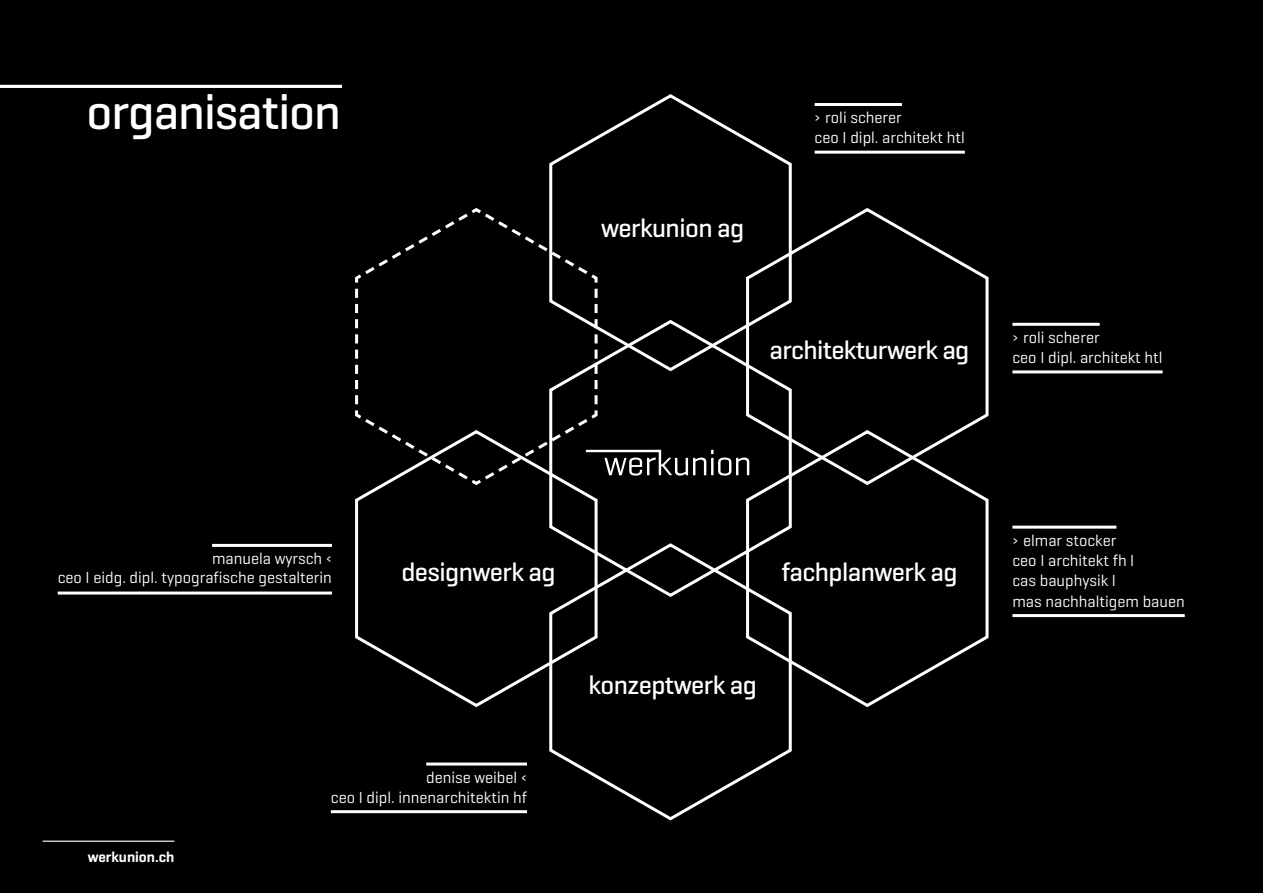
<style>
.page{position:relative;width:1263px;height:893px;background:#000}
.page>*{position:absolute;margin:0;border:0;box-sizing:border-box;transform-origin:0 0}
.t1{font:500 49.95px "Geogrotesque";letter-spacing:-.02em;color:#fff}
.t2{font:500 26.55px "Geogrotesque";letter-spacing:-.02em;color:#fff}
.t3{font:16.35px/20.4px "Geogrotesque";color:#fff}
.t4{font:600 15px "Geogrotesque";color:#fff}
</style>
<div class="page">
<hr style="left:212px;top:544px;width:120px;height:3px;background:#fff">
<hr style="left:58px;top:591px;width:274px;height:3px;background:#fff">
<hr style="left:426px;top:762px;width:101px;height:3px;background:#fff">
<hr style="left:331px;top:810px;width:196px;height:3px;background:#fff">
<hr style="left:0;top:85px;width:342px;height:3px;background:#fff">
<hr style="left:1012px;top:323px;width:88px;height:3px;background:#fff">
<hr style="left:1012px;top:370px;width:151px;height:3px;background:#fff">
<hr style="left:1012px;top:526px;width:104px;height:3px;background:#fff">
<hr style="left:1012px;top:614px;width:173px;height:3px;background:#fff">
<hr style="left:815px;top:103px;width:87px;height:3px;background:#fff">
<hr style="left:815px;top:151px;width:150px;height:3px;background:#fff">
<hr style="left:43px;top:841px;width:131px;height:1px;background:#fff">
<svg style="left:746px;top:208px;width:243px;height:220px"></svg>
<svg style="left:549px;top:94px;width:244px;height:279px"></svg>
<svg style="left:746px;top:428px;width:243px;height:280px"></svg>
<svg style="left:549px;top:541px;width:244px;height:280px"></svg>
<svg style="left:355px;top:487px;width:244px;height:222px"></svg>
<svg style="left:355px;top:206px;width:244px;height:281px"></svg>
<svg style="left:482px;top:415px;width:267px;height:67px"></svg>
<p class="t1" style="left:86px;top:81px;width:256px">organisation</p>
<p class="t2" style="left:601px;top:211px;width:145px">werkunion ag</p>
<p class="t3" style="left:815px;top:107px;width:152px">› roli scherer<br>ceo I dipl. architekt htl</p>
<p class="t2" style="left:770px;top:333px;width:201px">architekturwerk ag</p>
<p class="t3" style="left:1012px;top:327px;width:152px">› roli scherer<br>ceo I dipl. architekt htl</p>
<p class="t3" style="left:58px;top:548px;width:276px;line-height:19.5px;text-align:right">manuela wyrsch ‹<br>ceo I eidg. dipl. typografische gestalterin</p>
<p class="t2" style="left:401px;top:555px;width:156px">designwerk ag</p>
<p class="t4" style="left:88px;top:848px;width:88px">werkunion.ch</p>
<p class="t3" style="left:331px;top:766px;width:198px;text-align:right">denise weibel ‹<br>ceo I dipl. innenarchitektin hf</p>
<p class="t2" style="left:781px;top:555px;width:178px">fachplanwerk ag</p>
<p class="t2" style="left:588px;top:669px;width:170px">konzeptwerk ag</p>
<p class="t3" style="left:1012px;top:529px;width:174px">› elmar stocker<br>ceo I architekt fh I<br>cas bauphysik I<br>mas nachhaltigem bauen</p>
</div>
